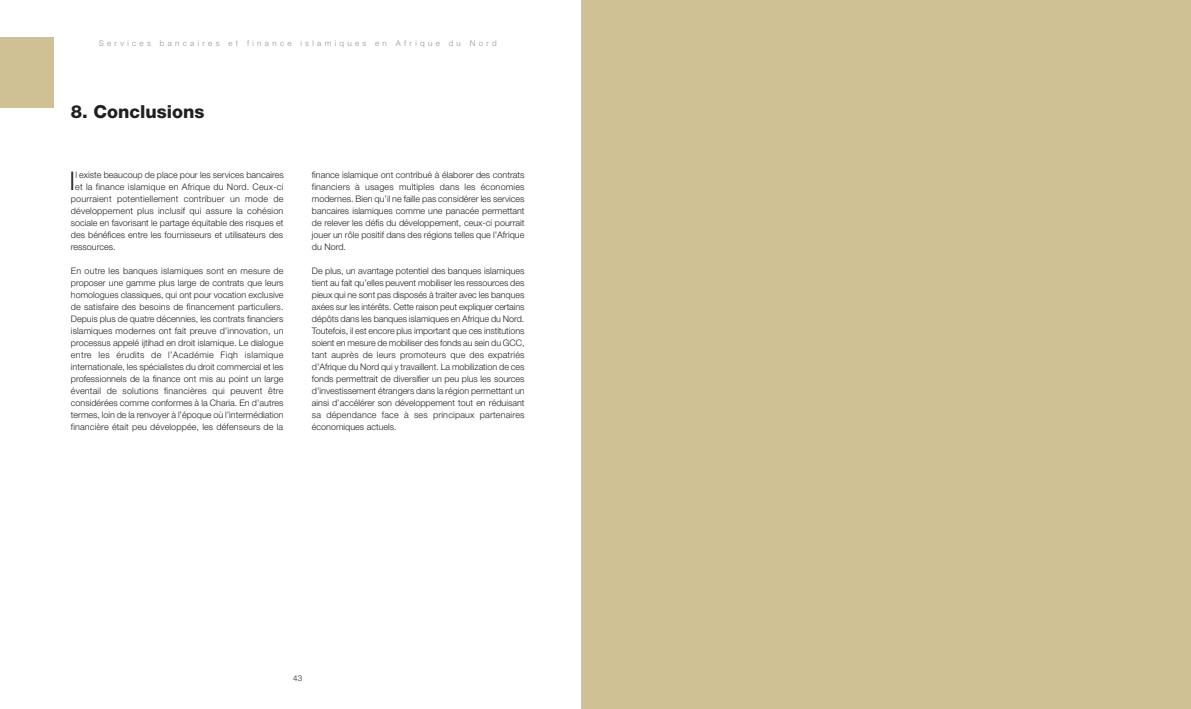
<style>
.page{position:relative;width:1191px;height:709px;background:#fff}
.page>*{position:absolute;margin:0;border:0;box-sizing:border-box;transform-origin:0 0}
.t1{font:300 25.8px "Helvetica Neue";color:#231f20}
.t2{font:800 18px "Helvetica Neue";color:#231f20}
.t3{font:300 9px/12px "Helvetica Neue";color:#231f20;text-align:justify}
.t4{font:300 9px "Helvetica Neue";letter-spacing:.02em;color:#231f20}
.t5{font:300 8px "Helvetica Neue";letter-spacing:.415em;color:#939598}
.t6{font:300 8px "Helvetica Neue";color:#231f20}
</style>
<div class="page">
<div style="left:581px;top:0;width:610px;height:709px;background:#cfc193"></div>
<div style="left:0;top:37px;width:54px;height:71px;background:#cfc193"></div>
<p class="t5" style="left:99px;top:40px;width:399px">Services bancaires et finance islamiques en Afrique du Nord</p>
<h2 class="t2" style="left:71px;top:105px;width:135px">8. Conclusions</h2>
<h1 class="t1" style="left:70px;top:171px;width:7px">I</h1>
<p class="t3" style="left:75px;top:170px;width:210px">l existe beaucoup de place pour les services bancaires</p>
<p class="t4" style="left:75px;top:183px;width:210px">et la finance islamique en Afrique du Nord. Ceux-ci</p>
<p class="t4" style="left:71px;top:195px;width:214px">pourraient potentiellement contribuer un mode de</p>
<p class="t4" style="left:71px;top:207px;width:214px">développement plus inclusif qui assure la cohésion</p>
<p class="t3" style="left:71px;top:218px;width:214px">sociale en favorisant le partage équitable des risques et</p>
<p class="t3" style="left:71px;top:230px;width:214px">des bénéfices entre les fournisseurs et utilisateurs des</p>
<p class="t3" style="left:71px;top:242px;width:46px">ressources.</p>
<p class="t3" style="left:71px;top:266px;width:214px">En outre les banques islamiques sont en mesure de proposer une gamme plus large de contrats que leurs homologues classiques, qui ont pour vocation exclusive de satisfaire des besoins de financement particuliers.<br>Depuis plus de quatre décennies, les contrats financiers islamiques modernes ont fait preuve d’innovation, un processus appelé ijtihad en droit islamique. Le dialogue entre les érudits de l’Académie Fiqh islamique internationale, les spécialistes du droit commercial et les professionnels de la finance ont mis au point un large éventail de solutions financières qui peuvent être considérées comme conformes à la Charia. En d’autres termes, loin de la renvoyer à l’époque où l’intermédiation financière était peu développée, les défenseurs de la</p>
<p class="t3" style="left:312px;top:170px;width:214px">finance islamique ont contribué à élaborer des contrats financiers à usages multiples dans les économies modernes. Bien qu’il ne faille pas considérer les services bancaires islamiques comme une panacée permettant de relever les défis du développement, ceux-ci pourrait jouer un rôle positif dans des régions telles que l’Afrique du Nord.</p>
<p class="t3" style="left:312px;top:265px;width:214px">De plus, un avantage potentiel des banques islamiques tient au fait qu’elles peuvent mobiliser les ressources des pieux qui ne sont pas disposés à traiter avec les banques axées sur les intérêts. Cette raison peut expliquer certains dépôts dans les banques islamiques en Afrique du Nord.<br>Toutefois, il est encore plus important que ces institutions soient en mesure de mobiliser des fonds au sein du GCC, tant auprès de leurs promoteurs que des expatriés d’Afrique du Nord qui y travaillent. La mobilization de ces fonds permettrait de diversifier un peu plus les sources d’investissement étrangers dans la région permettant un ainsi d’accélérer son développement tout en réduisant sa dépendance face à ses principaux partenaires économiques actuels.</p>
<p class="t6" style="left:293px;top:675px;width:10px">43</p>
</div>
